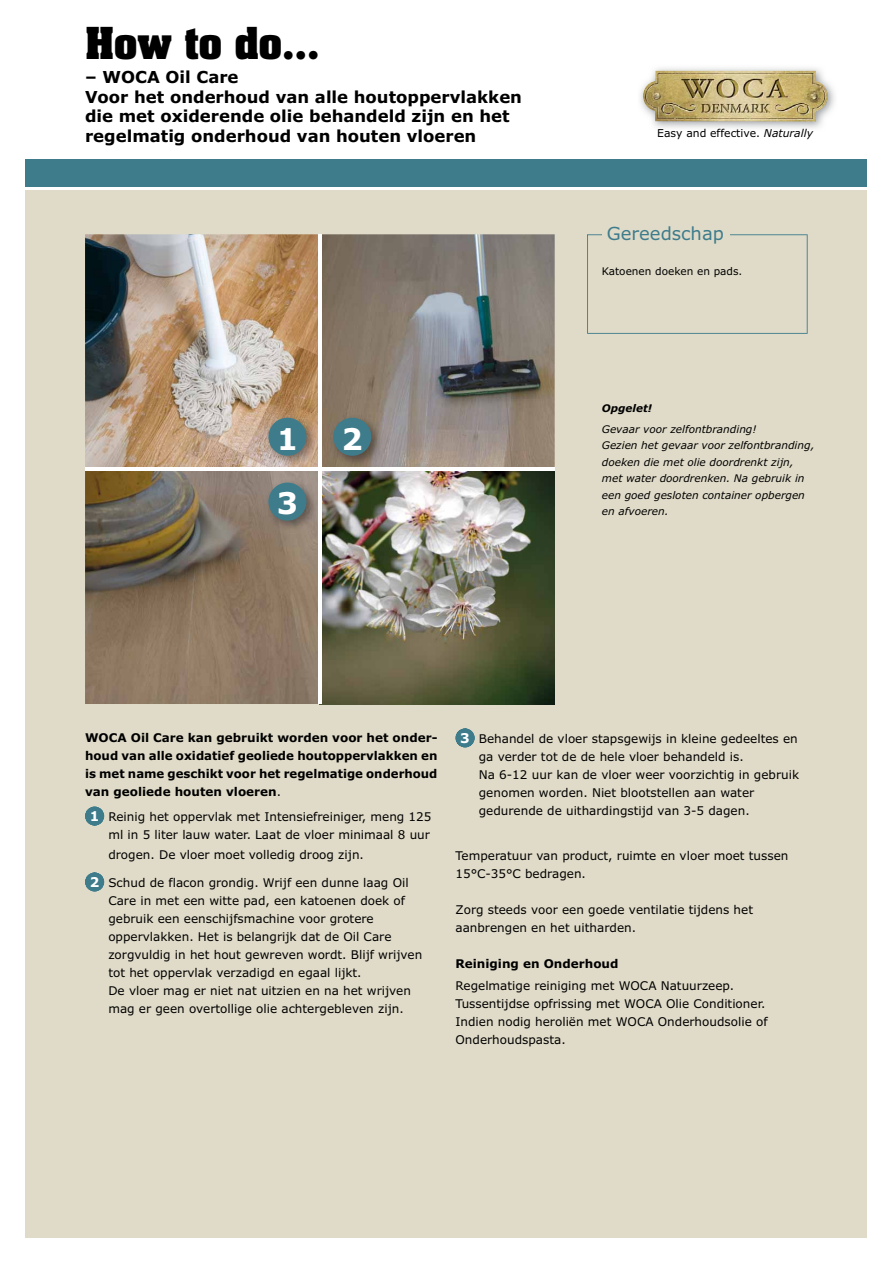
<style>
.page{position:relative;width:893px;height:1263px;background:#fff}
.page>*{position:absolute;margin:0;border:0;box-sizing:border-box;transform-origin:0 0}
.t1{font:700 37.5px "Aachen CE";color:#000}
.t2{font:700 30px "Verdana";color:#fff}
.t3{font:18px "Verdana";color:#3e7c8c}
.t4{font:700 16.5px/19.5px "Verdana";color:#000}
.t5{font:12px/18px "Verdana";color:#000}
.t6{font:700 12px/18px "Verdana";color:#000;text-align:justify}
.t7{font:10.8px "Verdana";color:#000}
.t8{font:italic 10.5px/16.5px "Verdana";color:#000}
.t9{font:10.5px "Verdana";color:#000}
.t10{font:italic 700 10.5px "Verdana";color:#000}
.s1{font-style:italic}
.s2{font-weight:400}
.s3{font-weight:700;font-size:13.5px;color:#fff}
</style>
<div class="page">
<div style="left:26px;top:190px;width:841px;height:1047px;background:#e0dbc8"></div>
<div style="left:26px;top:157px;width:841px;height:30px;background:#3e7c8c"></div>
<hr style="left:23px;top:156px;width:847px;height:3px;background:#fff">
<svg style="left:85px;top:807px;width:19px;height:18px"></svg>
<svg style="left:85px;top:872px;width:19px;height:19px"></svg>
<svg style="left:455px;top:728px;width:20px;height:19px"></svg>
<img style="left:640px;top:68px;width:195px;height:61px">
<img style="left:643px;top:71px;width:185px;height:51px">
<svg style="left:587px;top:234px;width:221px;height:100px"></svg>
<div style="left:602px;top:224px;width:127px;height:23px;background:#e0dbc8"></div>
<img style="left:85px;top:234px;width:470px;height:470px">
<img style="left:265px;top:414px;width:53px;height:54px">
<div style="left:268px;top:418px;width:38px;height:38px;background:#3e7c8c;border-radius:50%"></div>
<img style="left:329px;top:414px;width:54px;height:54px">
<div style="left:333px;top:418px;width:38px;height:38px;background:#3e7c8c;border-radius:50%"></div>
<img style="left:265px;top:479px;width:53px;height:54px">
<div style="left:268px;top:483px;width:38px;height:38px;background:#3e7c8c;border-radius:50%"></div>
<hr style="left:85px;top:468px;width:470px;height:3px;background:#fff">
<hr style="left:318px;top:234px;width:3px;height:470px;background:#fff">
<h1 class="t1" style="left:85px;top:17px;width:236px">How to do…</h1>
<h3 class="t4" style="left:85px;top:67px;width:438px">– WOCA Oil Care<br>Voor het onderhoud van alle houtoppervlakken die met oxiderende olie behandeld zijn en het regelmatig onderhoud van houten vloeren</h3>
<h2 class="t2" style="left:277px;top:419px;width:23px">1</h2>
<h2 class="t2" style="left:342px;top:419px;width:23px">2</h2>
<h2 class="t2" style="left:277px;top:484px;width:23px">3</h2>
<p class="t7" style="left:657px;top:126px;width:157px">Easy and effective. <span class="s1">Naturally</span></p>
<h3 class="t3" style="left:607px;top:222px;width:119px">Gereedschap</h3>
<p class="t9" style="left:602px;top:264px;width:142px">Katoenen doeken en pads.</p>
<p class="t10" style="left:602px;top:401px;width:52px">Opgelet!</p>
<p class="t8" style="left:602px;top:420px;width:214px">Gevaar voor zelfontbranding!<br>Gezien het gevaar voor zelfontbranding, doeken die met olie doordrenkt zijn, met water doordrenken. Na gebruik in een goed gesloten container opbergen en afvoeren.</p>
<p class="t6" style="left:85px;top:728px;width:354px">WOCA Oil Care kan gebruikt worden voor het onder&shy;houd van alle oxidatief geoliede houtoppervlakken en is met name geschikt voor het regelmatige onderhoud van geoliede houten vloeren<span class="s2">.</span></p>
<p class="t5" style="left:90px;top:807px;width:343px;text-align:right"><span class="s3">1</span> Reinig het oppervlak met Intensiefreiniger, meng 125 ml in 5 liter lauw water. Laat de vloer minimaal 8 uur</p>
<p class="t5" style="left:108px;top:845px;width:257px">drogen. De vloer moet volledig droog zijn.</p>
<p class="t5" style="left:108px;top:873px;width:315px;text-indent:-19px"><span class="s3">2</span> Schud de flacon grondig. Wrijf een dunne laag Oil Care in met een witte pad, een katoenen doek of gebruik een eenschijfsmachine voor grotere oppervlakken. Het is belangrijk dat de Oil Care zorgvuldig in het hout gewreven wordt. Blijf wrijven tot het oppervlak verzadigd en egaal lijkt.<br>De vloer mag er niet nat uitzien en na het wrijven mag er geen overtollige olie achtergebleven zijn.</p>
<p class="t5" style="left:479px;top:729px;width:322px;text-indent:-19px"><span class="s3">3</span> Behandel de vloer stapsgewijs in kleine gedeeltes en ga verder tot de de hele vloer behandeld is.<br>Na 6-12 uur kan de vloer weer voorzichtig in gebruik genomen worden. Niet blootstellen aan water gedurende de uithardingstijd van 3-5 dagen.</p>
<p class="t5" style="left:455px;top:846px;width:334px">Temperatuur van product, ruimte en vloer moet tussen<br>15°C-35°C bedragen.</p>
<p class="t5" style="left:455px;top:900px;width:299px">Zorg steeds voor een goede ventilatie tijdens het aanbrengen en het uitharden.</p>
<p class="t6" style="left:455px;top:954px;width:165px">Reiniging en Onderhoud</p>
<p class="t5" style="left:455px;top:976px;width:314px">Regelmatige reiniging met WOCA Natuurzeep.<br>Tussentijdse opfrissing met WOCA Olie Conditioner.<br>Indien nodig heroliën met WOCA Onderhoudsolie of Onderhoudspasta.</p>
</div>
